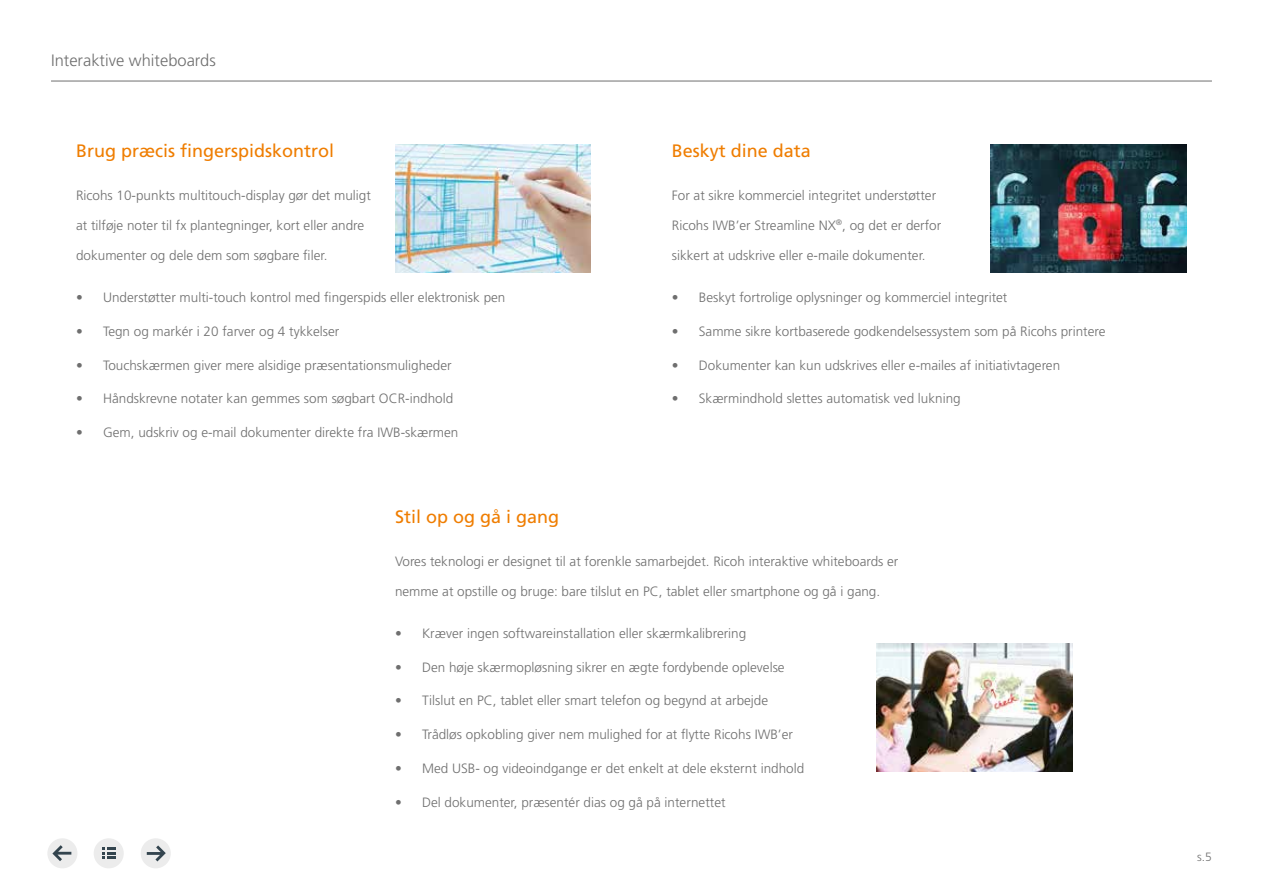
<style>
.page{position:relative;width:1263px;height:893px;background:#fff}
.page>*{position:absolute;margin:0;border:0;box-sizing:border-box;transform-origin:0 0}
.t1{font:18px "Frutiger";color:#ef7d00}
.t2{font:300 16.5px "Frutiger";color:#6f6f6f}
.t3{font:300 13.5px "Frutiger";color:#6f6f6f}
.t4{font:300 12px "Frutiger";color:#6f6f6f}
</style>
<div class="page">
<hr style="left:51px;top:81px;width:1161px;height:1px;background:#6f6f6f">
<img style="left:395px;top:145px;width:196px;height:127px">
<img style="left:991px;top:145px;width:195px;height:127px">
<img style="left:877px;top:644px;width:195px;height:127px">
<svg style="left:47px;top:838px;width:30px;height:30px"></svg>
<svg style="left:94px;top:838px;width:30px;height:30px"></svg>
<svg style="left:141px;top:838px;width:30px;height:30px"></svg>
<p class="t2" style="left:51px;top:51px;width:166px">Interaktive whiteboards</p>
<h1 class="t1" style="left:76px;top:140px;width:260px">Brug præcis fingerspidskontrol</h1>
<p class="t3" style="left:76px;top:188px;width:296px">Ricohs 10-punkts multitouch-display gør det muligt</p>
<p class="t3" style="left:76px;top:218px;width:290px">at tilføje noter til fx plantegninger, kort eller andre</p>
<p class="t3" style="left:76px;top:248px;width:253px">dokumenter og dele dem som søgbare filer.</p>
<p class="t3" style="left:76px;top:290px;width:431px">• Understøtter multi-touch kontrol med fingerspids eller elektronisk pen</p>
<p class="t3" style="left:76px;top:324px;width:265px">• Tegn og markér i 20 farver og 4 tykkelser</p>
<p class="t3" style="left:76px;top:357px;width:377px">• Touchskærmen giver mere alsidige præsentationsmuligheder</p>
<p class="t3" style="left:76px;top:391px;width:379px">• Håndskrevne notater kan gemmes som søgbart OCR-indhold</p>
<p class="t3" style="left:76px;top:425px;width:384px">• Gem, udskriv og e-mail dokumenter direkte fra IWB-skærmen</p>
<h1 class="t1" style="left:672px;top:140px;width:141px">Beskyt dine data</h1>
<p class="t3" style="left:672px;top:188px;width:266px">For at sikre kommerciel integritet understøtter</p>
<p class="t3" style="left:672px;top:218px;width:271px">Ricohs IWB’er Streamline NX<sup>®</sup>, og det er derfor</p>
<p class="t3" style="left:672px;top:248px;width:255px">sikkert at udskrive eller e-maile dokumenter.</p>
<p class="t3" style="left:672px;top:290px;width:337px">• Beskyt fortrolige oplysninger og kommerciel integritet</p>
<p class="t3" style="left:672px;top:324px;width:435px">• Samme sikre kortbaserede godkendelsessystem som på Ricohs printere</p>
<p class="t3" style="left:672px;top:357px;width:390px">• Dokumenter kan kun udskrives eller e-mailes af initiativtageren</p>
<p class="t3" style="left:672px;top:391px;width:290px">• Skærmindhold slettes automatisk ved lukning</p>
<h1 class="t1" style="left:395px;top:506px;width:166px">Stil op og gå i gang</h1>
<p class="t3" style="left:395px;top:553px;width:505px">Vores teknologi er designet til at forenkle samarbejdet. Ricoh interaktive whiteboards er</p>
<p class="t3" style="left:395px;top:583px;width:487px">nemme at opstille og bruge: bare tilslut en PC, tablet eller smartphone og gå i gang.</p>
<p class="t3" style="left:395px;top:626px;width:353px">• Kræver ingen softwareinstallation eller skærmkalibrering</p>
<p class="t3" style="left:395px;top:659px;width:391px">• Den høje skærmopløsning sikrer en ægte fordybende oplevelse</p>
<p class="t3" style="left:395px;top:693px;width:375px">• Tilslut en PC, tablet eller smart telefon og begynd at arbejde</p>
<p class="t3" style="left:395px;top:727px;width:399px">• Trådløs opkobling giver nem mulighed for at flytte Ricohs IWB’er</p>
<p class="t3" style="left:395px;top:761px;width:411px">• Med USB- og videoindgange er det enkelt at dele eksternt indhold</p>
<p class="t3" style="left:395px;top:794px;width:332px">• Del dokumenter, præsentér dias og gå på internettet</p>
<p class="t4" style="left:1197px;top:850px;width:16px">s.5</p>
</div>
